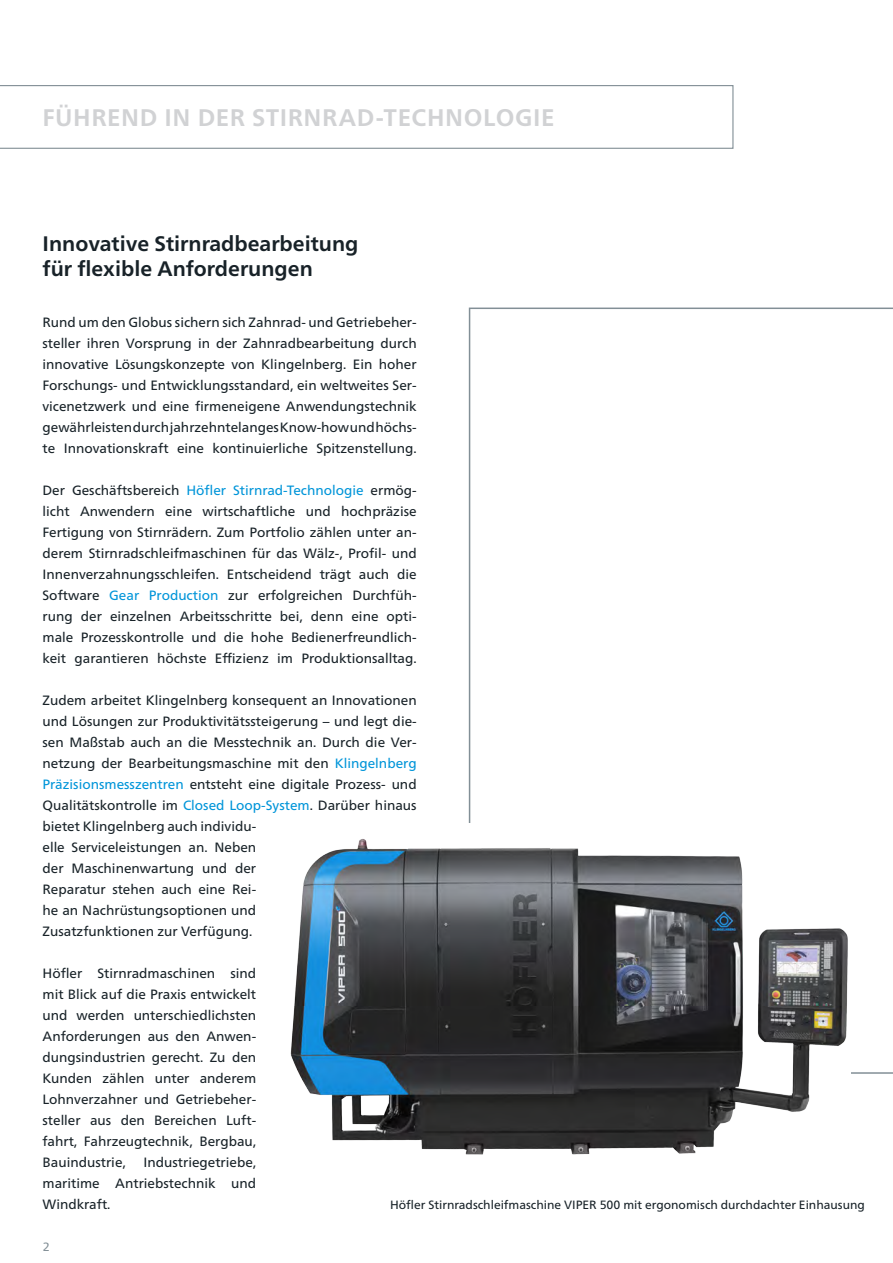
<style>
.page{position:relative;width:893px;height:1263px;background:#fff}
.page>*{position:absolute;margin:0;border:0;box-sizing:border-box;transform-origin:0 0}
.t1{font:700 24px "Frutiger Neue LTW1 G";letter-spacing:.025em;color:#d1d2d4}
.t2{font:700 21px/25.2px "Frutiger Neue LTW1 G";color:#182228}
.t3{font:13.5px/21px "Frutiger Neue LTW1 G";color:#182228;text-align:justify}
.t4{font:12px "Frutiger Neue LTW1 G";color:#182228}
.t5{font:12px "Frutiger Neue LTW1 G";color:#828f96}
.s1{color:#0095d9}
</style>
<div class="page">
<svg style="left:469px;top:308px;width:424px;height:766px"></svg>
<svg style="left:0;top:85px;width:733px;height:64px"></svg>
<img style="left:290px;top:823px;width:560px;height:332px">
<h1 class="t1" style="left:43px;top:103px;width:514px">Führend in der Stirnrad-technologie</h1>
<h2 class="t2" style="left:43px;top:231px;width:317px">I nnovative Stirnradbearbeitung für flexible Anforderungen</h2>
<p class="t3" style="left:43px;top:312px;width:376px">Rund um den Globus sichern sich Zahnrad- und Getriebeher&shy;steller ihren Vorsprung in der Zahnradbearbeitung durch innovative Lösungskonzepte von Klingelnberg. Ein hoher Forschungs- und Entwicklungsstandard, ein weltweites Ser&shy;vicenetzwerk und eine firmeneigene Anwendungstechnik gewährleisten durch jahrzehntelanges Know-how und höchs&shy;te Innovationskraft eine kontinuierliche Spitzenstellung.</p>
<p class="t3" style="left:43px;top:480px;width:376px">Der Geschäftsbereich <span class="s1">Höfler Stirnrad-Technologie</span> ermög&shy;licht Anwendern eine wirtschaftliche und hochpräzise Fertigung von Stirnrädern. Zum Portfolio zählen unter an&shy;derem Stirnradschleifmaschinen für das Wälz-, Profil- und Innenverzahnungsschleifen. Entscheidend trägt auch die Software <span class="s1">Gear Production</span> zur erfolgreichen Durchfüh&shy;rung der einzelnen Arbeitsschritte bei, denn eine opti&shy;male Prozesskontrolle und die hohe Bedienerfreundlich&shy;keit garantieren höchste Effizienz im Produktionsalltag.</p>
<p class="t3" style="left:43px;top:690px;width:376px;text-align:left">Zudem arbeitet Klingelnberg konsequent an Innovationen und Lösungen zur Produktivitätssteigerung – und legt die&shy;sen Maßstab auch an die Messtechnik an. Durch die Ver&shy;netzung der Bearbeitungsmaschine mit den <span class="s1">Klingelnberg Präzisionsmesszentren</span> entsteht eine digitale Prozess- und Qualitätskontrolle im <span class="s1">Closed Loop-System</span>. Darüber hinaus bietet Klingelnberg auch individu-<br>elle Serviceleistungen an. Neben<br>der Maschinenwartung und der<br>Reparatur stehen auch eine Rei-<br>he an Nachrüstungsoptionen und<br>Zusatzfunktionen zur Verfügung.</p>
<p class="t3" style="left:43px;top:963px;width:215px">Höfler Stirnradmaschinen sind mit Blick auf die Praxis entwickelt und werden unterschiedlichsten Anforderungen aus den Anwen&shy;dungsindustrien gerecht. Zu den Kunden zählen unter anderem Lohnverzahner und Getriebeher&shy;steller aus den Bereichen Luft&shy;fahrt, Fahrzeugtechnik, Bergbau, Bauindustrie,</p>
<p class="t3" style="left:43px;top:1152px;width:215px;text-indent:101px">Industriegetriebe, maritime Antriebstechnik und Windkraft.</p>
<p class="t4" style="left:390px;top:1198px;width:476px">Höfler Stirnradschleifmaschine VIPER 500 mit ergonomisch durchdachter Einhausung</p>
<p class="t5" style="left:43px;top:1240px;width:8px">2</p>
</div>
